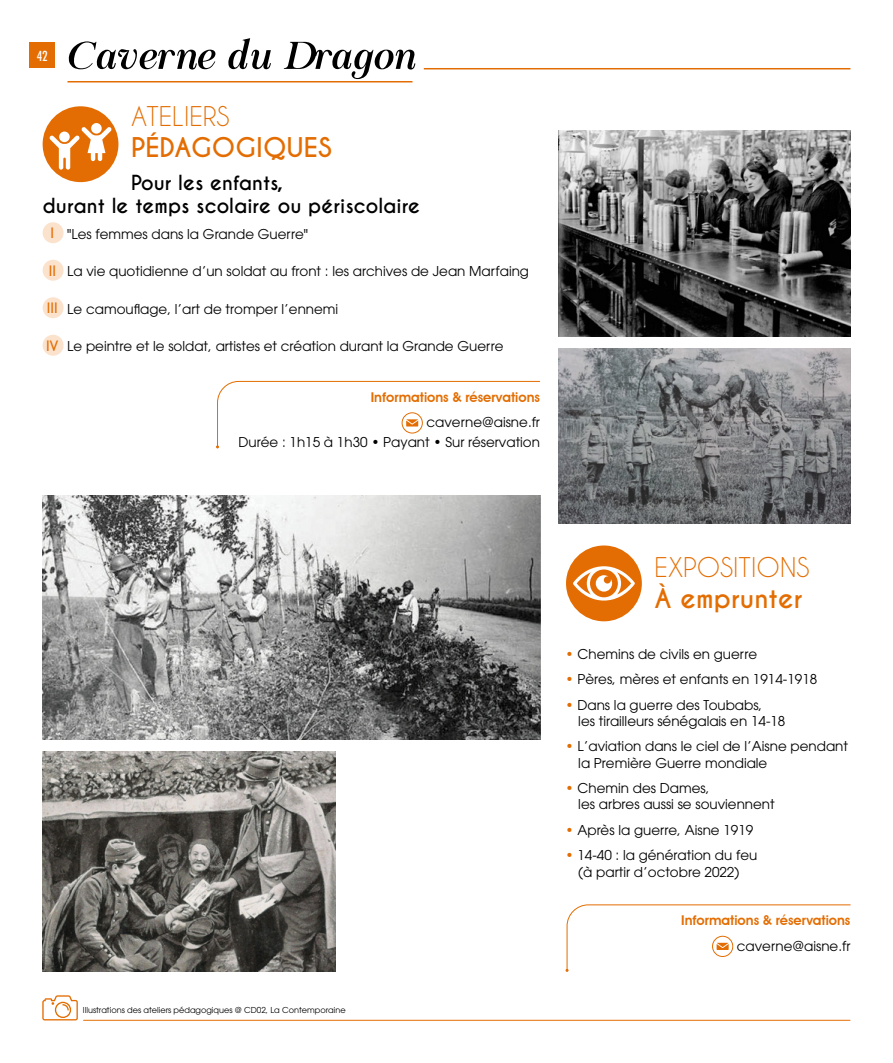
<style>
.page{position:relative;width:893px;height:1063px;background:#fff}
.page>*{position:absolute;margin:0;border:0;box-sizing:border-box;transform-origin:0 0}
.t1{font:700 25.5px "Caviar Dreams";color:#e36d02}
.t2{font:25.5px "Caviar Dreams";color:#e36d02}
.t3{font:700 19.5px/23.4px "Caviar Dreams";color:#000}
.t4{font:13.5px/16.2px "ITC Avant Garde Pro";color:#000}
.t5{font:600 13.5px "Avant Garde IT Cby BT";color:#e36d02}
.t6{font:500 condensed 13.5px "Futura";color:#fff}
.t7{font:8.1px "ITC Avant Garde Pro";color:#000}
.s1{font-family:"Caviar Dreams";font-weight:700;color:#e36d02}
.s2{color:#e36d02}
</style>
<div class="page">
<div style="left:43px;top:222px;width:21px;height:21px;background:#fbe2cd;border-radius:50%"></div>
<div style="left:43px;top:260px;width:21px;height:21px;background:#fbe2cd;border-radius:50%"></div>
<div style="left:43px;top:297px;width:21px;height:21px;background:#fbe2cd;border-radius:50%"></div>
<div style="left:43px;top:335px;width:21px;height:21px;background:#fbe2cd;border-radius:50%"></div>
<div style="left:30px;top:43px;width:25px;height:25px;background:#e36d02"></div>
<hr style="left:424px;top:68px;width:426px;height:1px;background:#e36d02">
<svg style="left:69px;top:38px;width:346px;height:41px"></svg>
<svg style="left:42px;top:995px;width:36px;height:25px"></svg>
<hr style="left:84px;top:1020px;width:766px;height:1px;background:#e36d02">
<div style="left:43px;top:106px;width:75px;height:76px;background:#e36d02;border-radius:50%"></div>
<svg style="left:49px;top:123px;width:63px;height:47px"></svg>
<img style="left:559px;top:131px;width:291px;height:205px">
<img style="left:558px;top:348px;width:292px;height:176px">
<img style="left:43px;top:495px;width:497px;height:245px">
<img style="left:42px;top:751px;width:294px;height:220px">
<hr style="left:68px;top:81px;width:344px;height:1px;background:#e36d02">
<div style="left:566px;top:546px;width:76px;height:75px;background:#e36d02;border-radius:50%"></div>
<svg style="left:573px;top:566px;width:62px;height:35px"></svg>
<svg style="left:216px;top:381px;width:325px;height:67px"></svg>
<svg style="left:566px;top:904px;width:285px;height:68px"></svg>
<p class="t6" style="left:37px;top:47px;width:13px">42</p>
<h1 class="t2" style="left:131px;top:101px;width:100px">ATELIERS</h1>
<h1 class="t1" style="left:131px;top:132px;width:202px">PÉDAGOGIQUES</h1>
<h2 class="t3" style="left:43px;top:171px;width:379px;text-indent:89px">Pour les enfants,<br>durant le temps scolaire ou périscolaire</h2>
<p class="t4" style="left:51px;top:226px;width:259px"><span class="s1">I</span> "Les femmes dans la Grande Guerre"</p>
<p class="t4" style="left:49px;top:263px;width:482px"><span class="s1">II</span> La vie quotidienne d’un soldat au front : les archives de Jean Marfaing</p>
<p class="t4" style="left:47px;top:301px;width:293px"><span class="s1">III</span> Le camouflage, l’art de tromper l’ennemi</p>
<p class="t4" style="left:46px;top:338px;width:459px"><span class="s1">IV</span> Le peintre et le soldat, artistes et création durant la Grande Guerre</p>
<p class="t5" style="left:371px;top:389px;width:171px">Informations &amp; réservations</p>
<p class="t4" style="left:239px;top:413px;width:303px;line-height:19.5px;text-align:right">caverne@aisne.fr<br>Durée : 1h15 à 1h30 • Payant • Sur réservation</p>
<p class="t7" style="left:83px;top:1005px;width:264px">Illustrations des ateliers pédagogiques @ CD02, La Contemporaine</p>
<h1 class="t2" style="left:655px;top:552px;width:156px">EXPOSITIONS</h1>
<h1 class="t1" style="left:655px;top:583px;width:149px">À emprunter</h1>
<p class="t4" style="left:566px;top:646px;width:193px"><span class="s2">•</span> Chemins de civils en guerre</p>
<p class="t4" style="left:566px;top:671px;width:253px"><span class="s2">•</span> Pères, mères et enfants en 1914-1918</p>
<p class="t4" style="left:578px;top:697px;width:209px;text-indent:-13px"><span class="s2">•</span> Dans la guerre des Toubabs,<br>les tirailleurs sénégalais en 14-18</p>
<p class="t4" style="left:578px;top:738px;width:271px;text-indent:-13px"><span class="s2">•</span> L’aviation dans le ciel de l’Aisne pendant la Première Guerre mondiale</p>
<p class="t4" style="left:578px;top:780px;width:198px;text-indent:-13px"><span class="s2">•</span> Chemin des Dames,<br>les arbres aussi se souviennent</p>
<p class="t4" style="left:566px;top:822px;width:189px"><span class="s2">•</span> Après la guerre, Aisne 1919</p>
<p class="t4" style="left:566px;top:847px;width:193px;text-align:center"><span class="s2">•</span> 14-40 : la génération du feu (à partir d’octobre 2022)</p>
<p class="t5" style="left:681px;top:912px;width:171px">Informations &amp; réservations</p>
<p class="t4" style="left:737px;top:938px;width:115px">caverne@aisne.fr</p>
</div>
